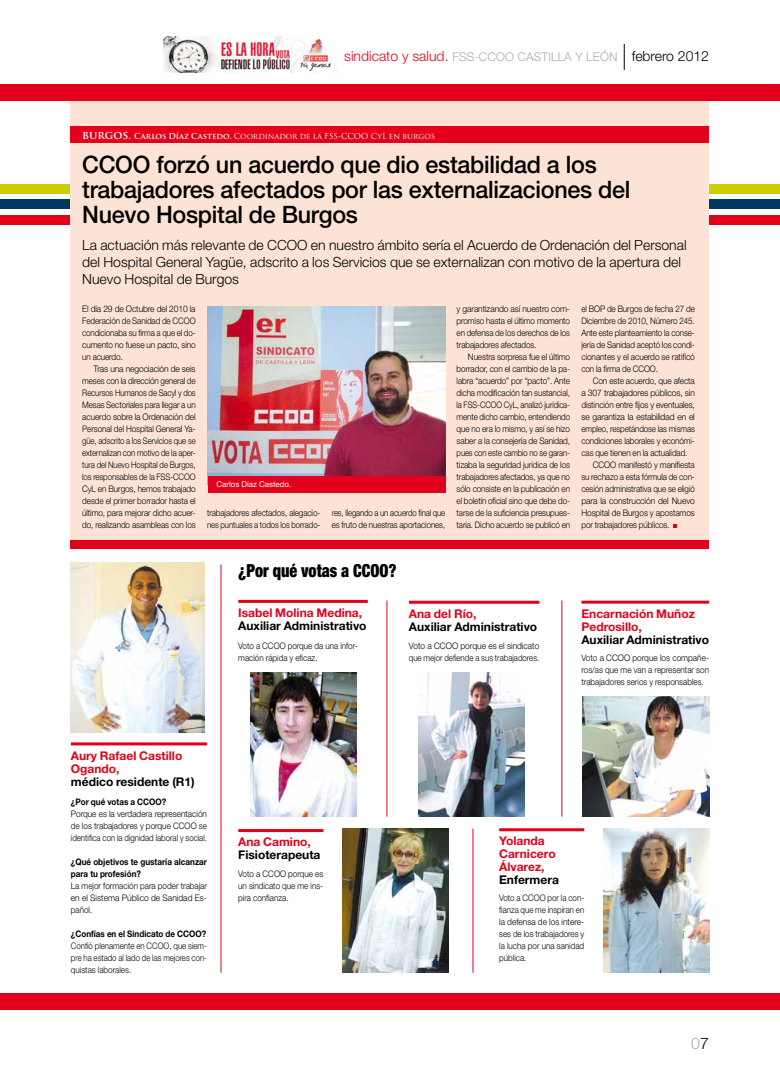
<style>
.page{position:relative;width:780px;height:1078px;background:#fff}
.page>*{position:absolute;margin:0;border:0;box-sizing:border-box;transform-origin:0 0}
.t1{font:500 24px/25px "Helvetica Neue LT Std";letter-spacing:-.01em;color:#000}
.t2{font:900 condensed 18px "Helvetica Neue LT Std";color:#000;scale:.9 1}
.t3{font:300 16px "Helvetica Neue LT Std";color:#ababad}
.t4{font:300 14px/17px "Helvetica Neue LT Std";color:#000}
.t5{font:700 12px/13px "Helvetica Neue LT Std";color:#e2001a}
.t6{font:700 12px "Helvetica Neue LT Std";color:#000}
.t7{font:300 12px "Helvetica Neue LT Std";letter-spacing:.01em;color:#ababad}
.t8{font:300 9px/12px "Helvetica Neue LT Std";letter-spacing:-.01em;color:#000;scale:.94 1}
.t9{font:300 9px/12px "Helvetica Neue LT Std";letter-spacing:-.01em;color:#000;text-align:justify;scale:.9 1}
.t10{font:300 9px/12px "Helvetica Neue LT Std";letter-spacing:-.01em;color:#000;scale:.86 1}
.t11{font:300 9px/12px "Helvetica Neue LT Std";letter-spacing:-.01em;color:#000;text-align:justify;scale:.91 1}
.t12{font:300 9px/12px "Helvetica Neue LT Std";letter-spacing:-.01em;color:#000;text-align:justify;scale:.92 1}
.t13{font:300 9px/12px "Helvetica Neue LT Std";letter-spacing:-.01em;color:#000;text-align:justify;scale:.89 1}
.t14{font:700 9px/12px "Helvetica Neue LT Std";color:#000;scale:.9 1}
.t15{font:300 9px/12px "Helvetica Neue LT Std";letter-spacing:-.01em;color:#000;text-align:justify;scale:.88 1}
.t16{font:300 9px/12px "Helvetica Neue LT Std";letter-spacing:-.01em;color:#000;text-align:right;scale:.93 1}
.t17{font:300 9px "Helvetica Neue LT Std";letter-spacing:-.01em;color:#000;scale:.95 1}
.t18{font:8px "Trajan Pro";color:#fff}
.t19{font:8px "Helvetica Neue LT Std";color:#fff}
.s1{font-size:14px;color:#e2001a}
.s2{font-size:14px;color:#000}
.s3{font-weight:700;font-size:11px}
.s4{font-weight:700}
.s5{color:#000}
</style>
<div class="page">
<svg style="left:624px;top:44px;width:1px;height:26px"></svg>
<img style="left:163px;top:37px;width:168px;height:35px">
<div style="left:0;top:184px;width:780px;height:10px;background:#cdcd00"></div>
<div style="left:0;top:215px;width:780px;height:10px;background:#e2001a"></div>
<div style="left:0;top:199px;width:780px;height:10px;background:#00365e"></div>
<div style="left:71px;top:96px;width:638px;height:444px;background:#fce3d6"></div>
<svg style="left:673px;top:524px;width:4px;height:3px"></svg>
<div style="left:71px;top:126px;width:638px;height:17px;background:#e2001a"></div>
<hr style="left:238px;top:828px;width:85px;height:3px;background:#e2001a">
<img style="left:342px;top:828px;width:106px;height:144px">
<hr style="left:499px;top:828px;width:85px;height:3px;background:#e2001a">
<img style="left:603px;top:828px;width:106px;height:144px">
<hr style="left:581px;top:600px;width:128px;height:3px;background:#e2001a">
<img style="left:582px;top:696px;width:127px;height:120px">
<hr style="left:238px;top:599px;width:130px;height:3px;background:#e2001a">
<img style="left:250px;top:672px;width:106px;height:144px">
<hr style="left:71px;top:742px;width:136px;height:3px;background:#e2001a">
<img style="left:71px;top:562px;width:134px;height:170px">
<hr style="left:409px;top:600px;width:130px;height:3px;background:#e2001a">
<img style="left:419px;top:672px;width:105px;height:144px">
<div style="left:0;top:84px;width:780px;height:17px;background:#e2001a"></div>
<div style="left:0;top:992px;width:780px;height:17px;background:#e2001a"></div>
<div style="left:71px;top:540px;width:638px;height:9px;background:#e2001a"></div>
<img style="left:208px;top:306px;width:237px;height:169px">
<div style="left:208px;top:475px;width:237px;height:17px;background:#e2001a"></div>
<hr style="left:221px;top:564px;width:1px;height:408px;background:#e2001a">
<hr style="left:386px;top:600px;width:1px;height:216px;background:#e2001a">
<hr style="left:472px;top:828px;width:1px;height:144px;background:#e2001a">
<hr style="left:561px;top:600px;width:1px;height:216px;background:#e2001a">
<h3 class="t7" style="left:344px;top:49px;width:366px"><span class="s1">sindicato y salud.</span> fss-ccoo castilla y león <span class="s2">febrero 2012</span></h3>
<p class="t18" style="left:82px;top:131px;width:354px"><span class="s3">burgos.</span> <span class="s4">Carlos Díaz Castedo.</span> Coordinador de la FSS-CCOO CyL en burgos</p>
<h1 class="t1" style="left:82px;top:152px;width:549px">CCOO forzó un acuerdo que dio estabilidad a los trabajadores afectados por las externalizaciones del<br>Nuevo Hospital de Burgos</h1>
<h3 class="t4" style="left:82px;top:236px;width:606px;text-indent:229px">en nuestro ámbito sería el Acuerdo de Ordenación del Personal del Hospital General Yagüe, adscrito a los Servicios que se externalizan con motivo de la apertura del<br>Nuevo Hospital de Burgos</h3>
<h3 class="t4" style="left:82px;top:236px;width:196px">La actuación más relevante de CCOO</h3>
<p class="t8" style="left:82px;top:303px;width:122px">El día 29 de Octubre del 2010 la<br>Federación de Sanidad de CCOO condicionaba su firma a que el do&shy;cumento no fuese un pacto, sino un acuerdo.</p>
<p class="t8" style="left:82px;top:363px;width:122px;text-indent:11px">Tras una negociación de seis meses con la dirección general de<br>Recursos Humanos de Sacyl y dos<br>Mesas Sectoriales para llegar a un acuerdo sobre la Ordenación del<br>Personal del Hospital General Ya&shy;güe, adscrito a los Servicios que se externalizan con motivo de la aper&shy;tura del Nuevo Hospital de Burgos, los responsables de la FSS-CCOO<br>CyL en Burgos, hemos trabajado desde el primer borrador hasta el último, para mejorar dicho acuer&shy;do, realizando asambleas con los</p>
<p class="t19" style="left:216px;top:479px;width:76px">Carlos Díaz Castedo.</p>
<p class="t9" style="left:207px;top:507px;width:127px">trabajadores afectados, alegacio&shy;nes puntuales a todos los borrado-</p>
<p class="t10" style="left:332px;top:507px;width:133px">res, llegando a un acuerdo final que es fruto de nuestras aportaciones,</p>
<p class="t8" style="left:456px;top:303px;width:122px;text-align:justify">y garantizando así nuestro com&shy;promiso hasta el último momento en defensa de los derechos de los trabajadores afectados.</p>
<p class="t11" style="left:456px;top:351px;width:126px;text-indent:11px">Nuestra sorpresa fue el último borrador, con el cambio de la pa&shy;labra “acuerdo” por “pacto”. Ante dicha modificación tan sustancial, la FSS-CCOO</p>
<p class="t10" style="left:456px;top:399px;width:133px;text-align:justify;text-indent:47px">CyL, analizó jurídica&shy;mente dicho cambio, entendiendo que no era lo mismo, y así se hizo saber a la consejería de Sanidad, pues con este cambio no se garan&shy;tizaba la seguridad jurídica de los trabajadores afectados, ya que no sólo consiste en la publicación en el boletín oficial sino que debe do&shy;tarse de la suficiencia presupues&shy;taria. Dicho acuerdo se publicó en</p>
<p class="t9" style="left:581px;top:303px;width:127px">el BOP de Burgos de fecha 27 de Diciembre de 2010, Número 245.<br>Ante este planteamiento la conse&shy;jería de Sanidad aceptó los condi&shy;cionantes y el acuerdo se ratificó con la firma de CCOO</p>
<p class="t9" style="left:655px;top:363px;width:4px">.</p>
<p class="t11" style="left:592px;top:375px;width:114px">Con este acuerdo, que afecta</p>
<p class="t17" style="left:581px;top:387px;width:121px">a 307 trabajadores públicos, sin</p>
<p class="t11" style="left:581px;top:399px;width:126px">distinción entre fijos y eventuales,</p>
<p class="t17" style="left:581px;top:411px;width:121px">se garantiza la estabilidad en el</p>
<p class="t13" style="left:581px;top:423px;width:129px">empleo, respetándose las mismas</p>
<p class="t9" style="left:581px;top:435px;width:127px">condiciones laborales y económi-</p>
<p class="t9" style="left:581px;top:447px;width:119px">cas que tienen en la actualidad.</p>
<p class="t12" style="left:592px;top:459px;width:8px">CCOO</p>
<p class="t12" style="left:581px;top:459px;width:125px;text-indent:37px">manifestó y manifiesta su rechazo a esta fórmula de con&shy;cesión administrativa que se eligió para la construcción del Nuevo Hospital de Burgos y apostamos por trabajadores públicos.</p>
<h2 class="t2" style="left:238px;top:559px;width:177px">¿Por qué votas a CCOO?</h2>
<h3 class="t5" style="left:238px;top:606px;width:125px">Isabel Molina Medina,</h3>
<h3 class="t6" style="left:238px;top:618px;width:130px">Auxiliar Administrativo</h3>
<p class="t9" style="left:238px;top:639px;width:35px">Voto a CCOO</p>
<p class="t9" style="left:238px;top:639px;width:134px;text-indent:49px">porque da una infor&shy;mación rápida y eficaz.</p>
<h3 class="t5" style="left:409px;top:606px;width:69px">Ana del Río,</h3>
<h3 class="t6" style="left:409px;top:619px;width:130px">Auxiliar Administrativo</h3>
<p class="t16" style="left:409px;top:639px;width:35px">Voto a CCOO</p>
<p class="t16" style="left:409px;top:639px;width:142px">porque es el sindicato<br>que mejor defiende a sus trabajadores.</p>
<h3 class="t5" style="left:581px;top:606px;width:115px">Encarnación Muñoz<br>Pedrosillo,</h3>
<h3 class="t6" style="left:581px;top:632px;width:129px">Auxiliar Administrativo</h3>
<p class="t12" style="left:581px;top:651px;width:35px">Voto a CCOO</p>
<p class="t12" style="left:581px;top:651px;width:140px;text-indent:51px">porque los compañe&shy;ros/as que me van a representar son trabajadores serios y responsables.</p>
<h3 class="t5" style="left:71px;top:748px;width:113px">Aury Rafael Castillo<br>Ogando,</h3>
<h3 class="t6" style="left:71px;top:773px;width:125px">médico residente (R1)</h3>
<p class="t14" style="left:71px;top:795px;width:107px">¿Por qué votas a CCOO?</p>
<p class="t11" style="left:71px;top:807px;width:151px">Porque es la verdadera representación de los trabajadores y porque CCOO</p>
<p class="t11" style="left:71px;top:819px;width:151px;text-align:right">se<br>identifica con la dignidad laboral y social.</p>
<p class="t14" style="left:71px;top:855px;width:153px">¿Qué objetivos te gustaría alcanzar para tu profesión?</p>
<p class="t9" style="left:71px;top:879px;width:153px">La mejor formación para poder trabajar en el Sistema Público de Sanidad Es&shy;pañol.</p>
<p class="t14" style="left:71px;top:927px;width:152px">¿Confías en el Sindicato de CCOO?</p>
<p class="t15" style="left:71px;top:939px;width:94px">Confió plenamente en CCOO</p>
<p class="t15" style="left:71px;top:939px;width:156px;text-indent:98px">, que siem&shy;pre ha estado al lado de las mejores con&shy;quistas laborales.</p>
<h3 class="t5" style="left:238px;top:835px;width:74px">Ana Camino,</h3>
<h3 class="t6" style="left:238px;top:847px;width:84px">Fisioterapeuta</h3>
<p class="t9" style="left:238px;top:867px;width:35px">Voto a CCOO</p>
<p class="t9" style="left:238px;top:867px;width:96px;text-indent:50px">porque es un sindicato que me ins&shy;pira confianza.</p>
<h3 class="t5" style="left:499px;top:834px;width:58px">Yolanda<br>Carnicero<br>Álvarez,</h3>
<h3 class="t6" style="left:499px;top:872px;width:61px">Enfermera</h3>
<p class="t13" style="left:499px;top:891px;width:34px">Voto a CCOO</p>
<p class="t13" style="left:499px;top:891px;width:97px;text-indent:48px">por la con&shy;fianza que me inspiran en la defensa de los intere&shy;ses de los trabajadores y la lucha por una sanidad pública.</p>
<h3 class="t3" style="left:691px;top:1033px;width:19px">0<span class="s5">7</span></h3>
</div>
